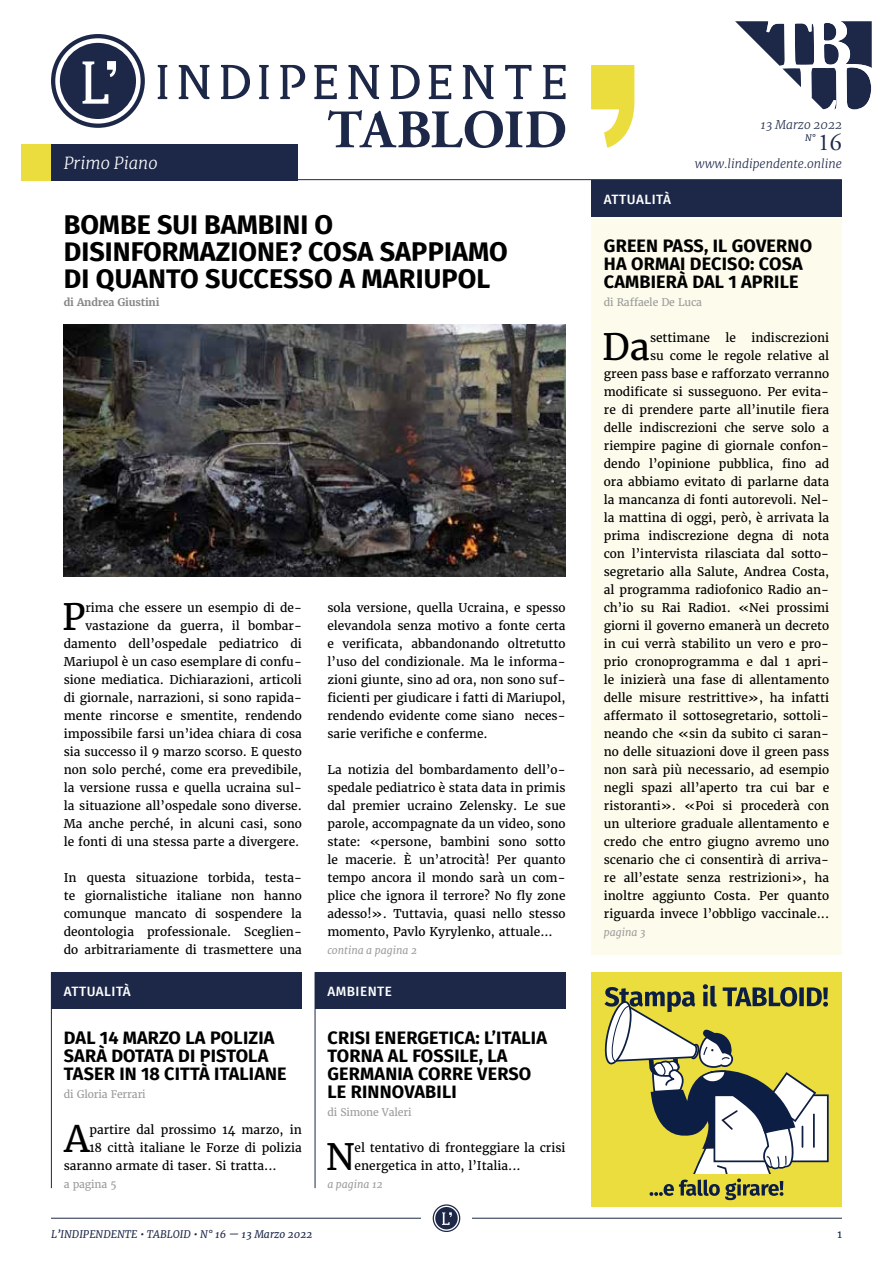
<style>
.page{position:relative;width:893px;height:1263px;background:#fff}
.page>*{position:absolute;margin:0;border:0;box-sizing:border-box;transform-origin:0 0}
.t1{font:700 54px "Adobe Garamond Pro";color:#1d2849}
.t2{font:36.15px "Merriweather";color:#000}
.t3{font:700 27px/27px "Fira Sans";color:#000}
.t4{font:24px "Adobe Garamond Pro";color:#1d2849}
.t5{font:700 18px/18px "Fira Sans";letter-spacing:.01em;color:#000}
.t6{font:italic 300 16.5px "Merriweather";color:#fff}
.t7{font:500 13.5px "Fira Sans";letter-spacing:.035em;color:#fff}
.t8{font:12px/18px "Merriweather";color:#000;text-align:justify}
.t9{font:italic 300 12px "Merriweather";color:#1d2849}
.t10{font:10.5px "Merriweather";letter-spacing:-.015em;color:#9d9d9c}
.t11{font:italic 10.5px "Merriweather";color:#1d2849}
.t12{font:italic 10.5px "Merriweather";color:#9d9d9c}
.t13{font:700 10.5px "Merriweather";letter-spacing:-.015em;color:#878787}
.t14{font:10.5px "Merriweather";color:#1d2849}
.t15{font:italic 9px "Merriweather";color:#1d2849}
</style>
<div class="page">
<svg style="left:429px;top:65px;width:22px;height:34px"></svg>
<svg style="left:543px;top:65px;width:23px;height:34px"></svg>
<svg style="left:158px;top:65px;width:9px;height:34px"></svg>
<svg style="left:259px;top:65px;width:10px;height:34px"></svg>
<svg style="left:280px;top:65px;width:57px;height:34px"></svg>
<svg style="left:505px;top:65px;width:26px;height:34px"></svg>
<svg style="left:221px;top:65px;width:29px;height:34px"></svg>
<svg style="left:391px;top:65px;width:29px;height:34px"></svg>
<svg style="left:463px;top:65px;width:30px;height:34px"></svg>
<svg style="left:51px;top:34px;width:94px;height:94px"></svg>
<svg style="left:348px;top:65px;width:31px;height:34px"></svg>
<svg style="left:179px;top:65px;width:30px;height:34px"></svg>
<svg style="left:591px;top:65px;width:43px;height:83px"></svg>
<svg style="left:735px;top:21px;width:137px;height:89px"></svg>
<hr style="left:51px;top:179px;width:791px;height:1px;background:#1d2849">
<hr style="left:51px;top:1218px;width:370px;height:1px;background:#1d2849">
<hr style="left:472px;top:1218px;width:370px;height:1px;background:#1d2849">
<svg style="left:433px;top:1204px;width:27px;height:28px"></svg>
<div style="left:591px;top:180px;width:251px;height:774px;background:#fdfbec"></div>
<div style="left:51px;top:144px;width:247px;height:36px;background:#1d2849"></div>
<div style="left:21px;top:144px;width:30px;height:36px;background:#ebdd3e"></div>
<div style="left:591px;top:972px;width:251px;height:234px;background:#ebdd3e"></div>
<svg style="left:604px;top:984px;width:224px;height:216px"></svg>
<div style="left:591px;top:180px;width:251px;height:36px;background:#1d2849"></div>
<div style="left:51px;top:972px;width:251px;height:36px;background:#1d2849"></div>
<hr style="left:51px;top:972px;width:1px;height:216px;background:#1d2849">
<div style="left:315px;top:972px;width:250px;height:36px;background:#1d2849"></div>
<hr style="left:315px;top:972px;width:1px;height:216px;background:#1d2849">
<img style="left:64px;top:324px;width:502px;height:252px">
<h3 class="t6" style="left:64px;top:152px;width:95px">Primo Piano</h3>
<h1 class="t1" style="left:327px;top:99px;width:241px">TABLOID</h1>
<h3 class="t3" style="left:64px;top:209px;width:445px">BOMBE SUI BAMBINI O<br>DISINFORMAZIONE? COSA SAPPIAMO<br>DI QUANTO SUCCESSO A MARIUPOL</h3>
<p class="t13" style="left:64px;top:296px;width:97px">di Andrea Giustini</p>
<p class="t8" style="left:64px;top:599px;width:240px;text-align:right">rima che essere un esempio di de&shy;vastazione da guerra, il bombar&shy;damento dell’ospedale pediatrico di Mariupol è un caso esemplare di confu&shy;sione mediatica. Dichiarazioni, articoli di giornale, narrazioni, si sono rapida&shy;mente rincorse e smentite, rendendo impossibile farsi un’idea chiara di cosa sia successo il 9 marzo scorso. E questo non solo perché, come era prevedibile, la versione russa e quella ucraina sul&shy;la situazione all’ospedale sono diverse.<br>Ma anche perché, in alcuni casi, sono le fonti di una stessa parte a divergere.</p>
<p class="t8" style="left:64px;top:869px;width:240px">In questa situazione torbida, testa&shy;te giornalistiche italiane non hanno comunque mancato di sospendere la deontologia professionale. Sceglien&shy;do arbitrariamente di trasmettere una</p>
<h2 class="t2" style="left:62px;top:594px;width:25px">P</h2>
<p class="t8" style="left:327px;top:599px;width:240px">sola versione, quella Ucraina, e spesso elevandola senza motivo a fonte certa e verificata, abbandonando oltretutto l’uso del condizionale. Ma le informa&shy;zioni giunte, sino ad ora, non sono suf&shy;ficienti per giudicare i fatti di Mariupol, rendendo evidente come siano neces&shy;sarie verifiche e conferme.</p>
<p class="t8" style="left:327px;top:761px;width:240px">La notizia del bombardamento dell’o&shy;spedale pediatrico è stata data in primis dal premier ucraino Zelensky. Le sue parole, accompagnate da un video, sono state: «persone, bambini sono sotto le macerie. È un’atrocità! Per quanto tempo ancora il mondo sarà un com&shy;plice che ignora il terrore? No fly zone adesso!». Tuttavia, quasi nello stesso momento, Pavlo Kyrylenko, attuale...</p>
<p class="t12" style="left:327px;top:944px;width:91px">contina a pagina 2</p>
<p class="t7" style="left:64px;top:981px;width:68px">ATTUALITÀ</p>
<h3 class="t5" style="left:64px;top:1027px;width:224px">DAL 14 MARZO LA POLIZIA<br>SARÀ DOTATA DI PISTOLA<br>TASER IN 18 CITTÀ ITALIANE</h3>
<p class="t10" style="left:64px;top:1088px;width:84px">di Gloria Ferrari</p>
<h2 class="t2" style="left:64px;top:1116px;width:26px">A</h2>
<p class="t8" style="left:89px;top:1121px;width:214px">partire dal prossimo 14 marzo, in</p>
<p class="t8" style="left:89px;top:1139px;width:214px">18 città italiane le Forze di polizia</p>
<p class="t8" style="left:64px;top:1157px;width:214px">saranno armate di taser. Si tratta...</p>
<p class="t10" style="left:64px;top:1178px;width:54px">a pagina 5</p>
<p class="t7" style="left:327px;top:981px;width:66px">AMBIENTE</p>
<h3 class="t5" style="left:327px;top:1027px;width:221px">CRISI ENERGETICA: L’ITALIA<br>TORNA AL FOSSILE, LA<br>GERMANIA CORRE VERSO<br>LE RINNOVABILI</h3>
<p class="t10" style="left:327px;top:1106px;width:86px">di Simone Valeri</p>
<h2 class="t2" style="left:326px;top:1134px;width:30px">N</h2>
<p class="t8" style="left:355px;top:1139px;width:212px">el tentativo di fronteggiare la crisi energetica in atto, l’Italia...</p>
<p class="t12" style="left:327px;top:1178px;width:57px">a pagina 12</p>
<p class="t9" style="left:761px;top:118px;width:83px">13 Marzo 2022</p>
<p class="t15" style="left:805px;top:132px;width:12px">N°</p>
<h3 class="t4" style="left:818px;top:128px;width:25px">16</h3>
<p class="t7" style="left:604px;top:189px;width:68px">ATTUALITÀ</p>
<p class="t9" style="left:695px;top:156px;width:149px">www.lindipendente.online</p>
<h3 class="t5" style="left:604px;top:235px;width:210px">GREEN PASS, IL GOVERNO<br>HA ORMAI DECISO: COSA<br>CAMBIERÀ DAL 1 APRILE</h3>
<p class="t10" style="left:604px;top:296px;width:100px">di Raffaele De Luca</p>
<h2 class="t2" style="left:602px;top:324px;width:49px">Da</h2>
<p class="t8" style="left:650px;top:329px;width:61px">settimane</p>
<p class="t8" style="left:725px;top:329px;width:12px">le</p>
<p class="t8" style="left:604px;top:329px;width:227px;text-align:right">indiscrezioni<br>su come le regole relative al<br>green pass base e rafforzato verranno modificate si susseguono. Per evita&shy;re di prendere parte all’inutile fiera delle indiscrezioni che serve solo a riempire pagine di giornale confon&shy;dendo l’opinione pubblica, fino ad ora abbiamo evitato di parlarne data la mancanza di fonti autorevoli. Nel&shy;la mattina di oggi, però, è arrivata la prima indiscrezione degna di nota con l’intervista rilasciata dal sotto&shy;segretario alla Salute, Andrea Costa, al programma radiofonico Radio an&shy;ch’io su Rai Radio1. «Nei prossimi giorni il governo emanerà un decreto in cui verrà stabilito un vero e pro&shy;prio cronoprogramma e dal 1 apri&shy;le inizierà una fase di allentamento delle misure restrittive», ha infatti affermato il sottosegretario, sottoli&shy;neando che «sin da subito ci saran&shy;no delle situazioni dove il green pass non sarà più necessario, ad esempio negli spazi all’aperto tra cui bar e ristoranti». «Poi si procederà con un ulteriore graduale allentamento e credo che entro giugno avremo uno scenario che ci consentirà di arriva&shy;re all’estate senza restrizioni», ha inoltre aggiunto Costa. Per quanto riguarda invece l’obbligo vaccinale...</p>
<p class="t12" style="left:604px;top:926px;width:43px">pagina 3</p>
<p class="t11" style="left:51px;top:1227px;width:263px">L’INDIPENDENTE • TABLOID • N° 16 — 13 Marzo 2022</p>
<p class="t14" style="left:837px;top:1227px;width:6px">1</p>
</div>
